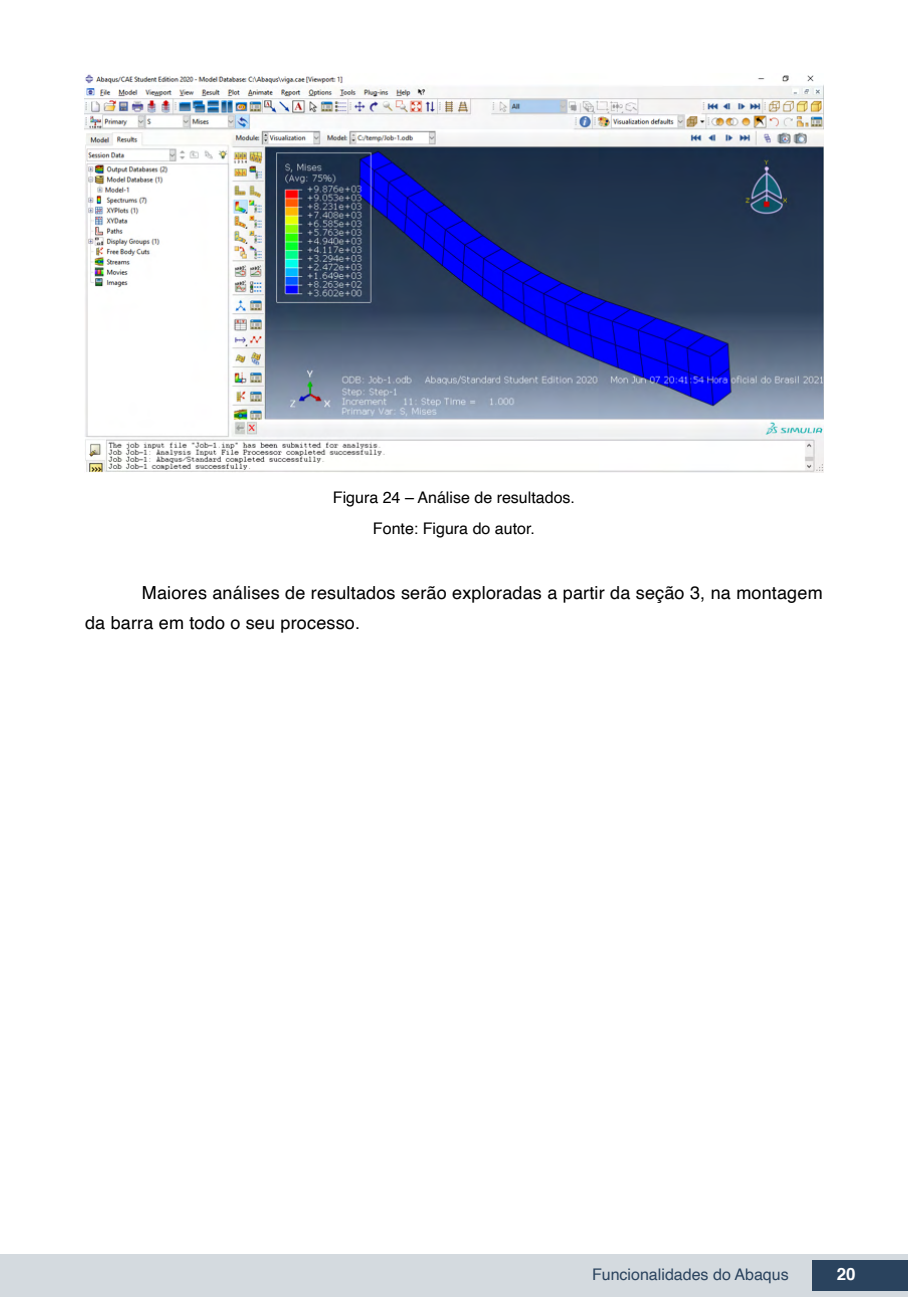
<style>
.page{position:relative;width:908px;height:1304px;background:#fff}
.page>*{position:absolute;margin:0;border:0;box-sizing:border-box;transform-origin:0 0}
.txt{font:18px/30px "Helvetica";letter-spacing:.01em;color:#000}
.t1{font:700 16.8px "Helvetica";color:#fff}
.imagens_graf_tab{font:16px "Helvetica";color:#000}
.t2{font:16px "Helvetica";color:#2a435e}
</style>
<div class="page">
<div style="left:0;top:1254px;width:906px;height:43px;background:#d4dadf"></div>
<div style="left:812px;top:1261px;width:95px;height:30px;background:#2a435e"></div>
<img style="left:85px;top:74px;width:738px;height:398px">
<p class="imagens_graf_tab" style="left:333px;top:485px;width:243px">Figura 24 – Análise de resultados.</p>
<p class="imagens_graf_tab" style="left:373px;top:516px;width:163px">Fonte: Figura do autor.</p>
<p class="txt" style="left:85px;top:578px;width:738px;text-indent:57px">Maiores análises de resultados serão exploradas a partir da seção 3, na montagem da barra em todo o seu processo.</p>
<p class="t2" style="left:591px;top:1262px;width:198px">Funcionalidades do Abaqus</p>
<p class="t1" style="left:836px;top:1261px;width:20px">20</p>
</div>
